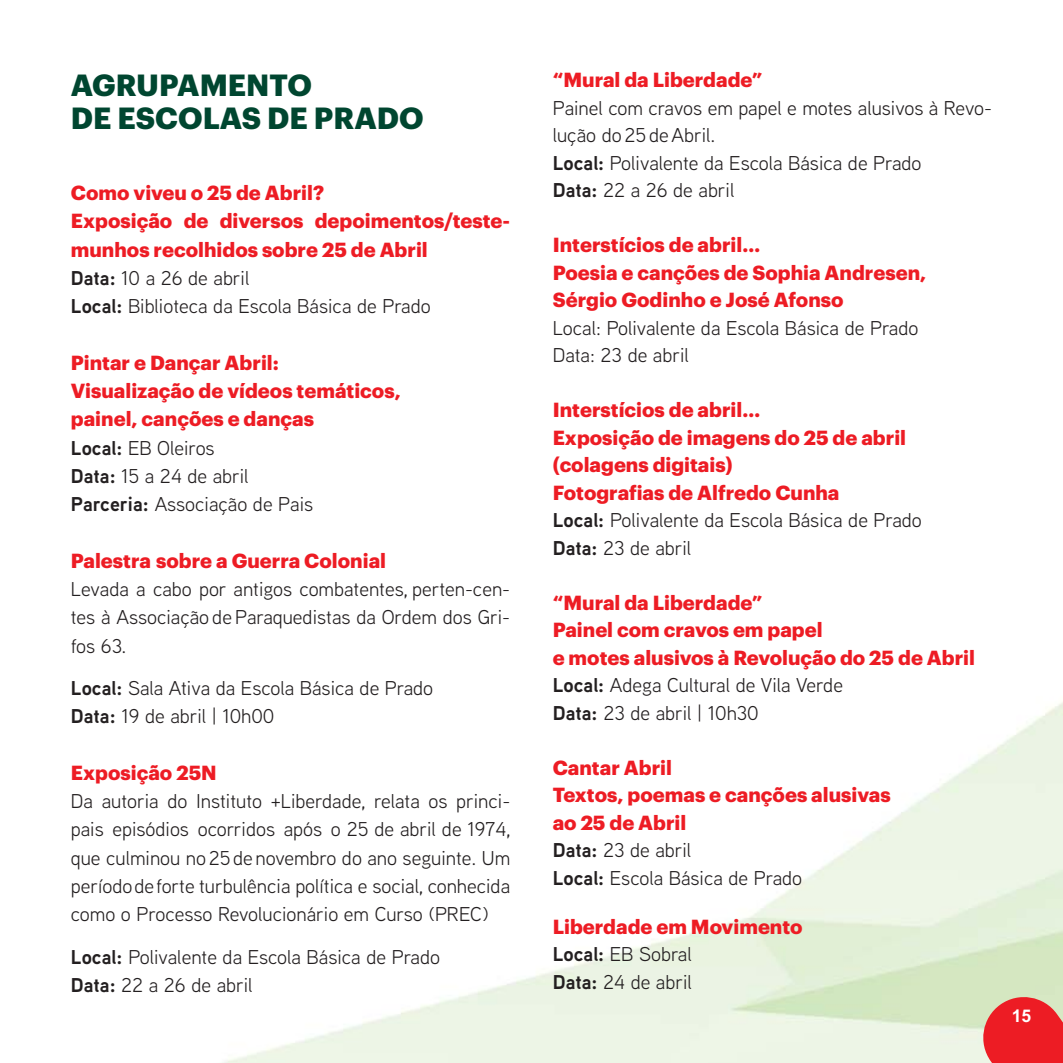
<style>
.page{position:relative;width:1063px;height:1063px;background:#fff}
.page>*{position:absolute;margin:0;border:0;box-sizing:border-box;transform-origin:0 0}
.t1{font:700 30px/33.8px "Graphik";color:#004630}
.t2{font:20px/28.2px "Aaux Next";color:#231f20}
.t3{font:700 20px/27.5px "Graphik";color:#ed1c24}
.t4{font:700 17.5px "Arial";color:#fff}
.s1{font-weight:700}
</style>
<div class="page">
<svg style="left:978px;top:992px;width:85px;height:71px;background:#e84f4c"></svg>
<h1 class="t1" style="left:71px;top:69px;width:354px">AGRUPAMENTO<br>DE ESCOLAS DE PRADO</h1>
<p class="t3" style="left:71px;top:180px;width:441px;line-height:28.2px">Como viveu o 25 de Abril?<br>Exposição de diversos depoimentos/teste&shy;munhos recolhidos sobre 25 de Abril</p>
<p class="t2" style="left:71px;top:266px;width:361px"><span class="s1">Data:</span> 10 a 26 de abril<br><span class="s1">Local:</span> Biblioteca da Escola Básica de Prado</p>
<p class="t3" style="left:71px;top:349px;width:331px;line-height:28.2px">Pintar e Dançar Abril:<br>Visualização de vídeos temáticos, painel, canções e danças</p>
<p class="t2" style="left:71px;top:436px;width:244px"><span class="s1">Local:</span> EB Oleiros<br><span class="s1">Data:</span> 15 a 24 de abril<br><span class="s1">Parceria:</span> Associação de Pais</p>
<p class="t3" style="left:71px;top:548px;width:317px">Palestra sobre a Guerra Colonial</p>
<p class="t2" style="left:71px;top:577px;width:441px;text-align:justify">Levada a cabo por antigos combatentes, perten-cen&shy;tes à Associação de Paraquedistas da Ordem dos Gri&shy;fos 63.</p>
<p class="t2" style="left:71px;top:676px;width:364px"><span class="s1">Local:</span> Sala Ativa da Escola Básica de Prado<br><span class="s1">Data:</span> 19 de abril | 10h00</p>
<p class="t3" style="left:71px;top:760px;width:147px">Exposição 25N</p>
<p class="t2" style="left:71px;top:789px;width:441px;text-align:justify">Da autoria do Instituto +Liberdade, relata os princi&shy;pais episódios ocorridos após o 25 de abril de 1974, que culminou no 25 de novembro do ano seguinte. Um período de forte turbulência política e social, conhecida como o Processo Revolucionário em Curso (PREC)</p>
<p class="t2" style="left:71px;top:945px;width:371px"><span class="s1">Local:</span> Polivalente da Escola Básica de Prado<br><span class="s1">Data:</span> 22 a 26 de abril</p>
<p class="t3" style="left:553px;top:67px;width:211px">“Mural da Liberdade”</p>
<p class="t2" style="left:553px;top:96px;width:441px;line-height:27.5px">Painel com cravos em papel e motes alusivos à Revo&shy;lução do 25 de Abril.<br><span class="s1">Local:</span> Polivalente da Escola Básica de Prado<br><span class="s1">Data:</span> 22 a 26 de abril</p>
<p class="t3" style="left:553px;top:232px;width:375px">Interstícios de abril…<br>Poesia e canções de Sophia Andresen,<br>Sérgio Godinho e José Afonso</p>
<p class="t2" style="left:553px;top:316px;width:367px;line-height:27.5px">Local: Polivalente da Escola Básica de Prado<br>Data: 23 de abril</p>
<p class="t3" style="left:553px;top:397px;width:355px">Interstícios de abril…<br>Exposição de imagens do 25 de abril (colagens digitais)<br>Fotografias de Alfredo Cunha</p>
<p class="t2" style="left:553px;top:509px;width:371px;line-height:27.5px"><span class="s1">Local:</span> Polivalente da Escola Básica de Prado<br><span class="s1">Data:</span> 23 de abril</p>
<p class="t3" style="left:553px;top:590px;width:424px">“Mural da Liberdade”<br>Painel com cravos em papel<br>e motes alusivos à Revolução do 25 de Abril</p>
<p class="t2" style="left:553px;top:674px;width:292px;line-height:27.5px"><span class="s1">Local:</span> Adega Cultural de Vila Verde<br><span class="s1">Data:</span> 23 de abril | 10h30</p>
<p class="t3" style="left:553px;top:755px;width:340px">Cantar Abril<br>Textos, poemas e canções alusivas ao 25 de Abril</p>
<p class="t2" style="left:553px;top:839px;width:251px;line-height:27.5px"><span class="s1">Data:</span> 23 de abril<br><span class="s1">Local:</span> Escola Básica de Prado</p>
<p class="t3" style="left:553px;top:914px;width:251px">Liberdade em Movimento</p>
<p class="t2" style="left:553px;top:943px;width:141px;line-height:27.5px"><span class="s1">Local:</span> EB Sobral<br><span class="s1">Data:</span> 24 de abril</p>
<p class="t4" style="left:1012px;top:1006px;width:21px">15</p>
</div>
